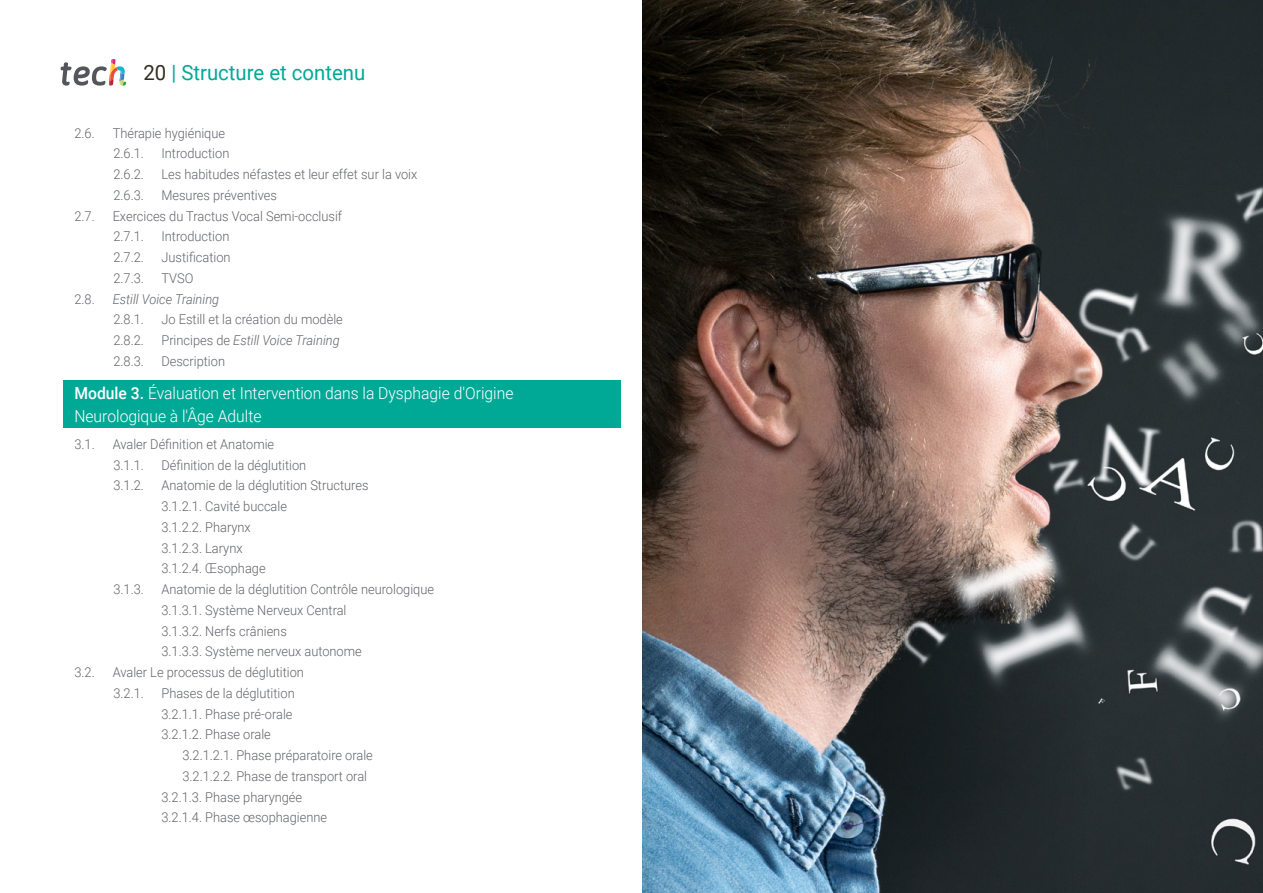
<style>
.page{position:relative;width:1263px;height:893px;background:#fff}
.page>*{position:absolute;margin:0;border:0;box-sizing:border-box;transform-origin:0 0}
.t1{font:21px "Roboto";color:#00a996}
.t2{font:300 16.5px/22.5px "Roboto";color:#fff;scale:.95 1}
.t3{font:300 13.5px/20.7px "Roboto";color:#61646a;scale:.95 1}
.t4{font:italic 300 13.5px "Roboto";color:#61646a;scale:.95 1}
.s1{color:#312e20}
.s2{font-style:normal}
.s3{font-weight:500}
</style>
<div class="page">
<svg style="left:61px;top:59px;width:65px;height:27px"></svg>
<img style="left:642px;top:0;width:621px;height:893px">
<div style="left:63px;top:380px;width:558px;height:48px;background:#00a996"></div>
<h1 class="t1" style="left:144px;top:57px;width:223px"><span class="s1">20</span> | Structure et contenu</h1>
<p class="t3" style="left:74px;top:122px;width:23px">2.6.</p>
<p class="t3" style="left:113px;top:122px;width:120px">Thérapie hygiénique<br>2.6.1.</p>
<p class="t3" style="left:161px;top:143px;width:73px">Introduction</p>
<p class="t3" style="left:113px;top:164px;width:34px">2.6.2.</p>
<p class="t3" style="left:161px;top:164px;width:271px">Les habitudes néfastes et leur effet sur la voix</p>
<p class="t3" style="left:113px;top:184px;width:34px">2.6.3.</p>
<p class="t3" style="left:161px;top:184px;width:123px">Mesures préventives</p>
<p class="t3" style="left:74px;top:205px;width:23px">2.7.</p>
<p class="t3" style="left:113px;top:205px;width:243px">Exercices du Tractus Vocal Semi-occlusif<br>2.7.1.</p>
<p class="t3" style="left:161px;top:226px;width:73px">Introduction</p>
<p class="t3" style="left:113px;top:247px;width:34px">2.7.2.</p>
<p class="t3" style="left:161px;top:247px;width:74px">Justification</p>
<p class="t3" style="left:113px;top:267px;width:34px">2.7.3.</p>
<p class="t3" style="left:161px;top:267px;width:35px">TVSO</p>
<p class="t3" style="left:74px;top:288px;width:23px">2.8.</p>
<p class="t4" style="left:113px;top:289px;width:114px">Estill Voice Training</p>
<p class="t3" style="left:113px;top:309px;width:34px">2.8.1.</p>
<p class="t3" style="left:161px;top:309px;width:193px">Jo Estill et la création du modèle</p>
<p class="t3" style="left:113px;top:330px;width:34px">2.8.2.</p>
<p class="t4" style="left:161px;top:331px;width:189px"><span class="s2">Principes de</span> Estill Voice Training</p>
<p class="t3" style="left:113px;top:350px;width:34px">2.8.3.</p>
<p class="t3" style="left:161px;top:350px;width:68px">Description</p>
<p class="t2" style="left:74px;top:381px;width:464px"><span class="s3">Module 3.</span> Évaluation et Intervention dans la Dysphagie d'Origine<br>Neurologique à l'Âge Adulte</p>
<p class="t3" style="left:74px;top:433px;width:23px">3.1.</p>
<p class="t3" style="left:113px;top:433px;width:172px">Avaler Définition et Anatomie<br>3.1.1.</p>
<p class="t3" style="left:161px;top:454px;width:154px">Définition de la déglutition</p>
<p class="t3" style="left:113px;top:475px;width:34px">3.1.2.</p>
<p class="t3" style="left:161px;top:475px;width:219px">Anatomie de la déglutition Structures<br>3.1.2.1. Cavité buccale<br>3.1.2.2. Pharynx<br>3.1.2.3. Larynx<br>3.1.2.4. Œsophage</p>
<p class="t3" style="left:113px;top:578px;width:34px">3.1.3.</p>
<p class="t3" style="left:161px;top:578px;width:288px">Anatomie de la déglutition Contrôle neurologique 3.1.3.1. Système Nerveux Central<br>3.1.3.2. Nerfs crâniens<br>3.1.3.3. Système nerveux autonome</p>
<p class="t3" style="left:74px;top:661px;width:23px">3.2.</p>
<p class="t3" style="left:113px;top:661px;width:203px">Avaler Le processus de déglutition<br>3.2.1.</p>
<p class="t3" style="left:161px;top:682px;width:142px">Phases de la déglutition<br>3.2.1.1. Phase pré-orale<br>3.2.1.2. Phase orale</p>
<p class="t3" style="left:182px;top:744px;width:202px">3.2.1.2.1. Phase préparatoire orale</p>
<p class="t3" style="left:182px;top:765px;width:196px">3.2.1.2.2. Phase de transport oral</p>
<p class="t3" style="left:161px;top:786px;width:150px">3.2.1.3. Phase pharyngée</p>
<p class="t3" style="left:161px;top:807px;width:176px">3.2.1.4. Phase œsophagienne</p>
</div>
